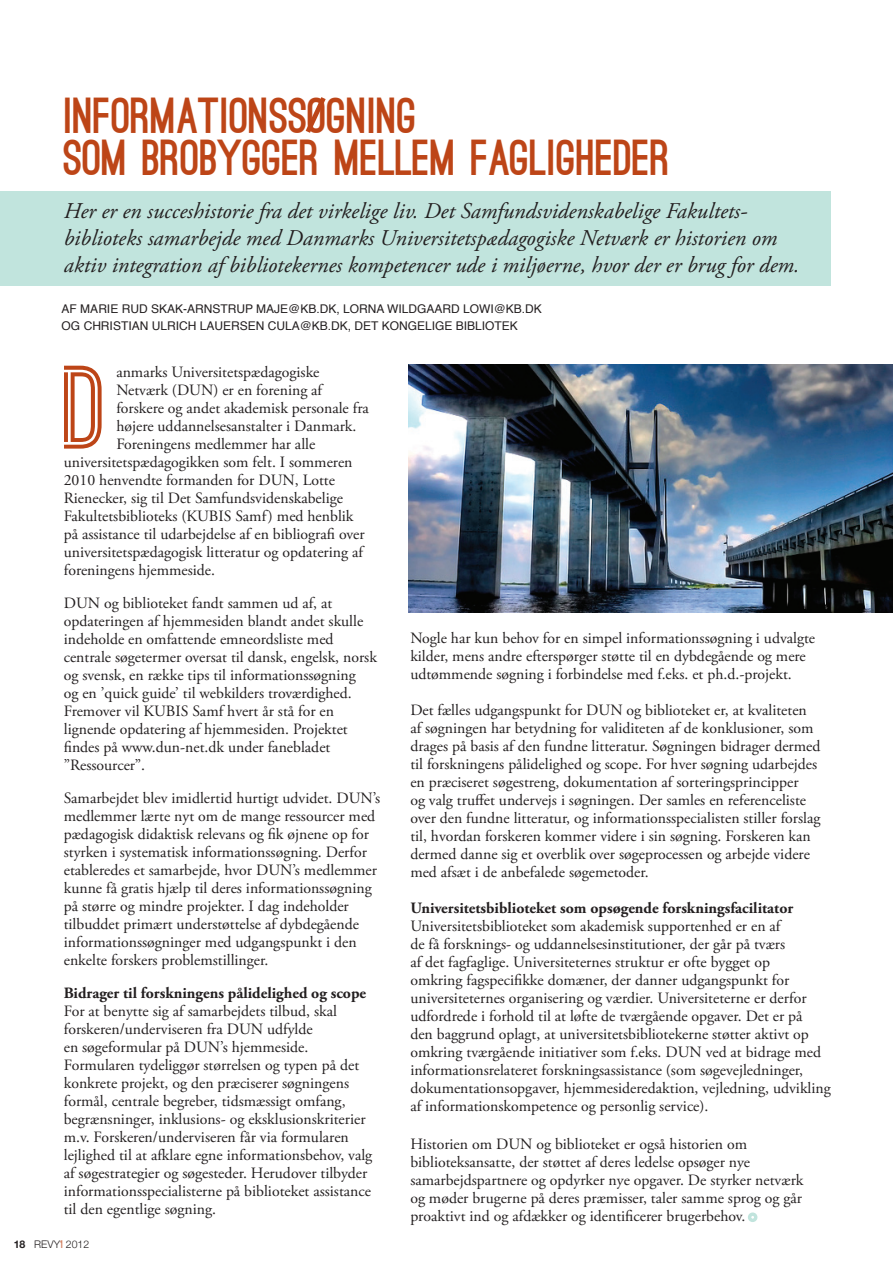
<style>
.page{position:relative;width:893px;height:1263px;background:#fff}
.page>*{position:absolute;margin:0;border:0;box-sizing:border-box;transform-origin:0 0}
.t1{font:700 112.5px "Ostrich Sans";color:#bd4517}
.t2{font:900 48px/42px "Ostrich Sans";color:#bd4517}
.t3{font:italic 22.5px/27px "Adobe Garamond Pro";color:#231f20}
.t4{font:15.75px/18px "Adobe Garamond Pro";color:#231f20}
.t5{font:700 15.75px "Adobe Garamond Pro";color:#231f20}
.t6{font:12px/17.2px "Helvetica";color:#231f20}
.t7{font:300 10.5px "Helvetica Neue";color:#231f20}
.s1{font-weight:700}
.s2{font-family:"Ostrich Sans";font-weight:700;color:#bd4517}
</style>
<div class="page">
<div style="left:0;top:191px;width:830px;height:95px;background:#c1e4dd"></div>
<img style="left:408px;top:364px;width:485px;height:248px">
<div style="left:748px;top:1212px;width:9px;height:10px;border:3px solid #c1e4dd;border-radius:50%"></div>
<h2 class="t2" style="left:64px;top:96px;width:609px">INFORMATIONSSOGNING<br>SOM BROBYGGER MELLEM FAGLIGHEDER</h2>
<p class="t3" style="left:64px;top:198px;width:737px">Her er en succeshistorie fra det virkelige liv. Det Samfundsvidenskabelige Fakultets&shy;biblioteks samarbejde med Danmarks Universitetspædagogiske Netværk er historien om aktiv integration af bibliotekernes kompetencer ude i miljøerne, hvor der er brug for dem.</p>
<p class="t6" style="left:62px;top:301px;width:482px">AF MARIE RUD SKAK-ARNSTRUP MAJE@KB.DK, LORNA WILDGAARD LOWI@KB.DK<br>OG CH RISTIAN ULRICH LAUERSEN CULA@KB.DK, DET KONGELIGE BIBLIOTEK</p>
<h1 class="t1" style="left:64px;top:365px;width:46px">D</h1>
<p class="t4" style="left:116px;top:364px;width:205px">anmarks Universitetspædagogiske</p>
<p class="t4" style="left:116px;top:382px;width:207px">Netværk (DUN) er en forening af</p>
<p class="t4" style="left:116px;top:400px;width:254px">forskere og andet akademisk personale fra</p>
<p class="t4" style="left:116px;top:418px;width:242px">højere uddannelsesanstalter i Danmark.</p>
<p class="t4" style="left:116px;top:436px;width:201px">Foreningens medlemmer har alle</p>
<p class="t4" style="left:64px;top:454px;width:290px">universitetspædagogikken som felt. I sommeren</p>
<p class="t4" style="left:64px;top:472px;width:273px">2010 henvendte formanden for DUN, Lotte</p>
<p class="t4" style="left:64px;top:490px;width:281px">Rienecker, sig til Det Samfundsvidenskabelige</p>
<p class="t4" style="left:64px;top:508px;width:291px">Fakultetsbiblioteks (KUBIS Samf) med henblik</p>
<p class="t4" style="left:64px;top:526px;width:302px">på assistance til udarbejdelse af en bibliografi over</p>
<p class="t4" style="left:64px;top:544px;width:301px">universitetspædagogisk litteratur og opdatering af</p>
<p class="t4" style="left:64px;top:562px;width:153px">foreningens hjemmeside.</p>
<p class="t4" style="left:64px;top:595px;width:315px">DUN og biblioteket fandt sammen ud af, at opdateringen af hjemmesiden blandt andet skulle indeholde en omfattende emneordsliste med centrale søgetermer oversat til dansk, engelsk, norsk og svensk, en række tips til informationssøgning<br>og en ’quick guide’ til webkilders troværdighed.<br>Fremover vil KUBIS Samf hvert år stå for en lignende opdatering af hjemmesiden. Projektet findes på www.dun-net.dk under fanebladet ”Ressourcer”.</p>
<p class="t4" style="left:64px;top:790px;width:318px">Samarbejdet blev imidlertid hurtigt udvidet. DUN’s medlemmer lærte nyt om de mange ressourcer med pædagogisk didaktisk relevans og fik øjnene op for styrken i systematisk informationssøgning. Derfor etableredes et samarbejde, hvor DUN’s medlemmer kunne få gratis hjælp til deres informationssøgning på større og mindre projekter. I dag indeholder tilbuddet primært understøttelse af dybdegående informationssøgninger med udgangspunkt i den enkelte forskers problemstillinger.</p>
<p class="t5" style="left:64px;top:984px;width:304px">Bidrager til forskningens pålidelighed og scope</p>
<p class="t4" style="left:64px;top:1003px;width:310px">For at benytte sig af samarbejdets tilbud, skal forskeren/underviseren fra DUN udfylde<br>en søgeformular på DUN’s hjemmeside.<br>Formularen tydeliggør størrelsen og typen på det konkrete projekt, og den præciserer søgningens formål, centrale begreber, tidsmæssigt omfang, begrænsninger, inklusions- og eksklusionskriterier m.v. Forskeren/underviseren får via formularen lejlighed til at afklare egne informationsbehov, valg af søgestrategier og søgesteder. Herudover tilbyder informationsspecialisterne på biblioteket assistance til den egentlige søgning.</p>
<p class="t4" style="left:410px;top:629px;width:406px">Nogle har kun behov for en simpel informationssøgning i udvalgte kilder, mens andre efterspørger støtte til en dybdegående og mere udtømmende søgning i forbindelse med f.eks. et ph.d.-projekt.</p>
<p class="t4" style="left:410px;top:701px;width:412px">Det fælles udgangspunkt for DUN og biblioteket er, at kvaliteten af søgningen har betydning for validiteten af de konklusioner, som drages på basis af den fundne litteratur. Søgningen bidrager dermed til forskningens pålidelighed og scope. For hver søgning udarbejdes en præciseret søgestreng, dokumentation af sorteringsprincipper<br>og valg truffet undervejs i søgningen. Der samles en referenceliste over den fundne litteratur, og informationsspecialisten stiller forslag til, hvordan forskeren kommer videre i sin søgning. Forskeren kan dermed danne sig et overblik over søgeprocessen og arbejde videre med afsæt i de anbefalede søgemetoder.</p>
<p class="t5" style="left:410px;top:899px;width:384px">Universitetsbiblioteket som opsøgende forskningsfacilitator</p>
<p class="t4" style="left:410px;top:918px;width:422px">Universitetsbiblioteket som akademisk supportenhed er en af<br>de få forsknings- og uddannelsesinstitutioner, der går på tværs<br>af det fagfaglige. Universiteternes struktur er ofte bygget op<br>omkring fagspecifikke domæner, der danner udgangspunkt for universiteternes organisering og værdier. Universiteterne er derfor udfordrede i forhold til at løfte de tværgående opgaver. Det er på<br>den baggrund oplagt, at universitetsbibliotekerne støtter aktivt op omkring tværgående initiativer som f.eks. DUN ved at bidrage med informationsrelateret forskningsassistance (som søgevejledninger, dokumentationsopgaver, hjemmesideredaktion, vejledning, udvikling af informationskompetence og personlig service).</p>
<p class="t4" style="left:410px;top:1135px;width:395px">Historien om DUN og biblioteket er også historien om biblioteksansatte, der støttet af deres ledelse opsøger nye samarbejdspartnere og opdyrker nye opgaver. De styrker netværk og møder brugerne på deres præmisser, taler samme sprog og går proaktivt ind og afdækker og identificerer brugerbehov.</p>
<p class="t7" style="left:14px;top:1235px;width:77px"><span class="s1">18</span> REVY<span class="s2">1</span> 2012</p>
</div>
